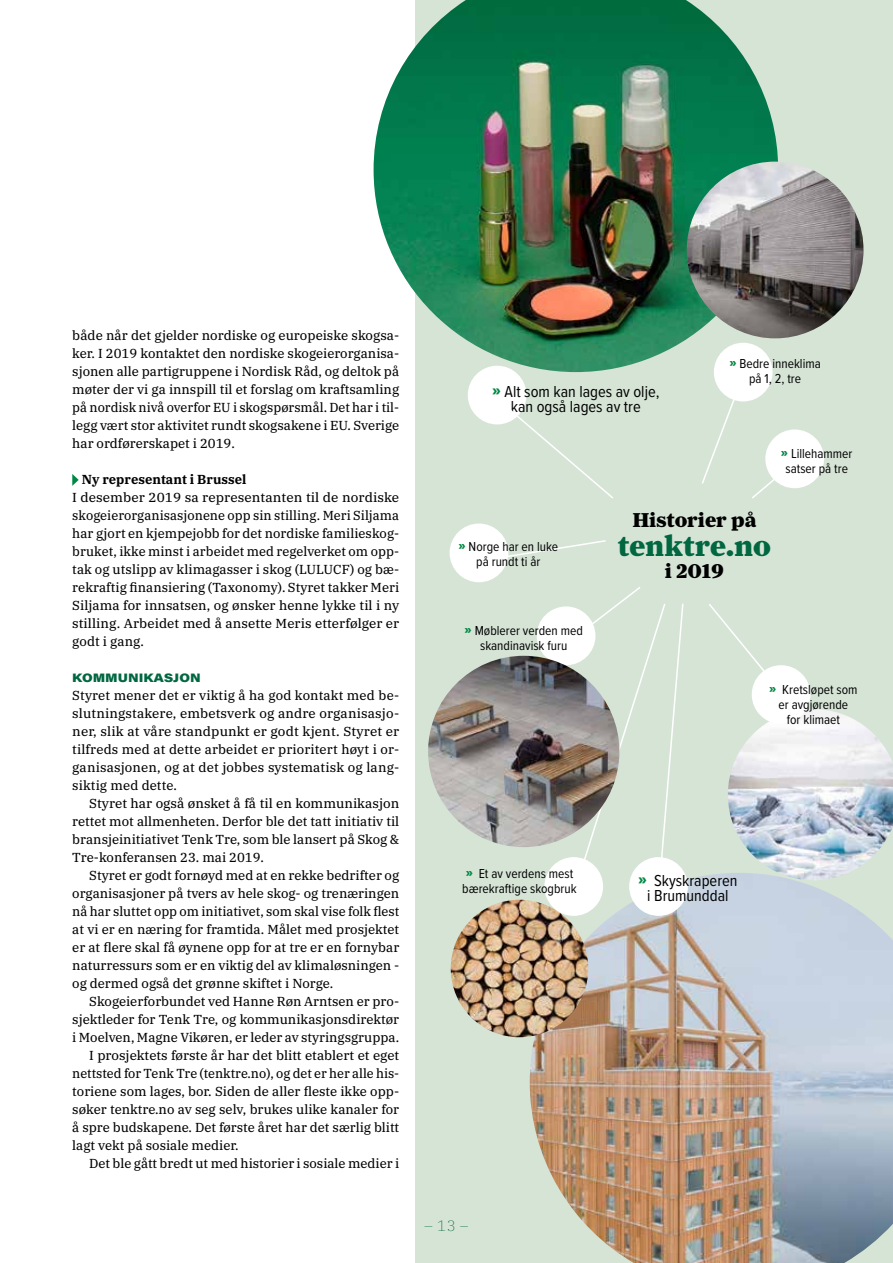
<style>
.page{position:relative;width:893px;height:1263px;background:#fff}
.page>*{position:absolute;margin:0;border:0;box-sizing:border-box;transform-origin:0 0}
.t1{font:900 30px "Farnham Headline";letter-spacing:.025em;color:#006741}
.t2{font:900 21px "Farnham Headline";letter-spacing:.025em;color:#000}
.t3{font:16.5px/15px "Proxima Nova Cond";color:#000;text-align:center}
.t4{font:200 15px "IBM Plex Serif";color:#006741}
.t5{font:13.5px/15px "Proxima Nova Cond";color:#000;text-align:center}
.t6{font:13.05px/18px "IBM Plex Serif Text";color:#000;text-align:justify}
.t7{font:700 13.05px "IBM Plex Serif";color:#000}
.t8{font:900 12px "Acumin Pro Wide";color:#006741}
.s1{font-weight:900;color:#008743}
</style>
<div class="page">
<svg style="left:72px;top:474px;width:7px;height:12px"></svg>
<div style="left:415px;top:0;width:478px;height:1263px;background:#d6e4d6"></div>
<img style="left:374px;top:0;width:404px;height:372px">
<img style="left:687px;top:162px;width:176px;height:176px;border-radius:88px">
<img style="left:530px;top:873px;width:363px;height:390px">
<img style="left:728px;top:709px;width:165px;height:171px">
<img style="left:451px;top:900px;width:137px;height:137px;border-radius:69px">
<div style="left:468px;top:366px;width:58px;height:58px;background:#fff;border-radius:50%"></div>
<div style="left:450px;top:523px;width:58px;height:59px;background:#fff;border-radius:50%"></div>
<div style="left:752px;top:665px;width:58px;height:59px;background:#fff;border-radius:50%"></div>
<div style="left:629px;top:857px;width:59px;height:59px;background:#fff;border-radius:50%"></div>
<div style="left:544px;top:857px;width:59px;height:59px;background:#fff;border-radius:50%"></div>
<div style="left:537px;top:606px;width:58px;height:59px;background:#fff;border-radius:50%"></div>
<div style="left:714px;top:343px;width:59px;height:58px;background:#fff;border-radius:50%"></div>
<div style="left:765px;top:429px;width:59px;height:59px;background:#fff;border-radius:50%"></div>
<svg style="left:495px;top:397px;width:118px;height:102px"></svg>
<svg style="left:709px;top:604px;width:77px;height:85px"></svg>
<svg style="left:574px;top:587px;width:110px;height:301px"></svg>
<svg style="left:700px;top:370px;width:100px;height:129px"></svg>
<svg style="left:505px;top:540px;width:101px;height:23px"></svg>
<img style="left:428px;top:656px;width:191px;height:191px;border-radius:96px">
<p class="t6" style="left:72px;top:326px;width:328px">både når det gjelder nordiske og europeiske skogsa&shy;ker. I 2019 kontaktet den nordiske skogeierorganisa&shy;sjonen alle partigruppene i Nordisk Råd, og deltok på møter der vi ga innspill til et forslag om kraftsamling på nordisk nivå overfor EU i skogspørsmål. Det har i til&shy;legg vært stor aktivitet rundt skogsakene i EU. Sverige har ordførerskapet i 2019.</p>
<p class="t7" style="left:82px;top:469px;width:166px">Ny representant i Brussel</p>
<p class="t6" style="left:72px;top:488px;width:328px">I desember 2019 sa representanten til de nordiske skogeierorganisasjonene opp sin stilling. Meri Siljama har gjort en kjempejobb for det nordiske familieskog&shy;bruket, ikke minst i arbeidet med regelverket om opp&shy;tak og utslipp av klimagasser i skog (LULUCF) og bæ&shy;rekraftig finansiering (Taxonomy). Styret takker Meri Siljama for innsatsen, og ønsker henne lykke til i ny stilling. Arbeidet med å ansette Meris etterfølger er godt i gang.</p>
<p class="t8" style="left:72px;top:669px;width:130px">KOMMUNIKASJON</p>
<p class="t6" style="left:72px;top:686px;width:328px">Styret mener det er viktig å ha god kontakt med be&shy;slutningstakere, embetsverk og andre organisasjo&shy;ner, slik at våre standpunkt er godt kjent. Styret er tilfreds med at dette arbeidet er prioritert høyt i or&shy;ganisasjonen, og at det jobbes systematisk og lang&shy;siktig med dette.</p>
<p class="t6" style="left:72px;top:794px;width:328px;text-indent:17px">Styret har også ønsket å få til en kommunikasjon rettet mot allmenheten. Derfor ble det tatt initiativ til bransjeinitiativet Tenk Tre, som ble lansert på Skog &amp; Tre-konferansen 23. mai 2019.</p>
<p class="t6" style="left:72px;top:866px;width:328px;text-indent:17px">Styret er godt fornøyd med at en rekke bedrifter og organisasjoner på tvers av hele skog- og trenæringen nå har sluttet opp om initiativet, som skal vise folk flest at vi er en næring for framtida. Målet med prosjektet er at flere skal få øynene opp for at tre er en fornybar naturressurs som er en viktig del av klimaløsningen - og dermed også det grønne skiftet i Norge.</p>
<p class="t6" style="left:89px;top:992px;width:311px">Skogeierforbundet ved Hanne Røn Arntsen er pro-</p>
<p class="t6" style="left:72px;top:1010px;width:328px">sjektleder for Tenk Tre, og kommunikasjonsdirektør</p>
<p class="t6" style="left:72px;top:1028px;width:328px">i Moelven, Magne Vikøren, er leder av styringsgruppa.</p>
<p class="t6" style="left:89px;top:1046px;width:311px">I prosjektets første år har det blitt etablert et eget</p>
<p class="t6" style="left:72px;top:1064px;width:328px">nettsted for Tenk Tre (tenktre.no), og det er her alle his-</p>
<p class="t6" style="left:72px;top:1082px;width:328px">toriene som lages, bor. Siden de aller fleste ikke opp-</p>
<p class="t6" style="left:72px;top:1100px;width:328px">søker tenktre.no av seg selv, brukes ulike kanaler for</p>
<p class="t6" style="left:72px;top:1118px;width:328px">å spre budskapene. Det første året har det særlig blitt</p>
<p class="t6" style="left:72px;top:1136px;width:168px">lagt vekt på sosiale medier.</p>
<p class="t6" style="left:89px;top:1154px;width:311px">Det ble gått bredt ut med historier i sosiale medier i</p>
<p class="t3" style="left:492px;top:383px;width:169px"><span class="s1">»</span> Alt som kan lages av olje, kan også lages av tre</p>
<p class="t5" style="left:729px;top:355px;width:93px"><span class="s1">»</span> Bedre inneklima på 1, 2, tre</p>
<p class="t5" style="left:781px;top:446px;width:73px"><span class="s1">»</span> Lillehammer satser på tre</p>
<p class="t5" style="left:459px;top:538px;width:101px"><span class="s1">»</span> Norge har en luke på rundt ti år</p>
<p class="t5" style="left:465px;top:622px;width:120px"><span class="s1">»</span> Møblerer verden med skandinavisk furu</p>
<h2 class="t2" style="left:633px;top:509px;width:125px">Historier på</h2>
<h1 class="t1" style="left:618px;top:529px;width:154px">tenktre.no</h1>
<h2 class="t2" style="left:665px;top:560px;width:60px">i 2019</h2>
<p class="t5" style="left:769px;top:681px;width:90px"><span class="s1">»</span> Kretsløpet som er avgjørende<br>for klimaet</p>
<p class="t5" style="left:462px;top:865px;width:116px;text-align:left"><span class="s1">»</span> Et av verdens mest bærekraftige skogbruk</p>
<p class="t3" style="left:638px;top:872px;width:101px"><span class="s1">»</span> Skyskraperen i Brumunddal</p>
<p class="t4" style="left:424px;top:1215px;width:46px">– 13 –</p>
</div>
